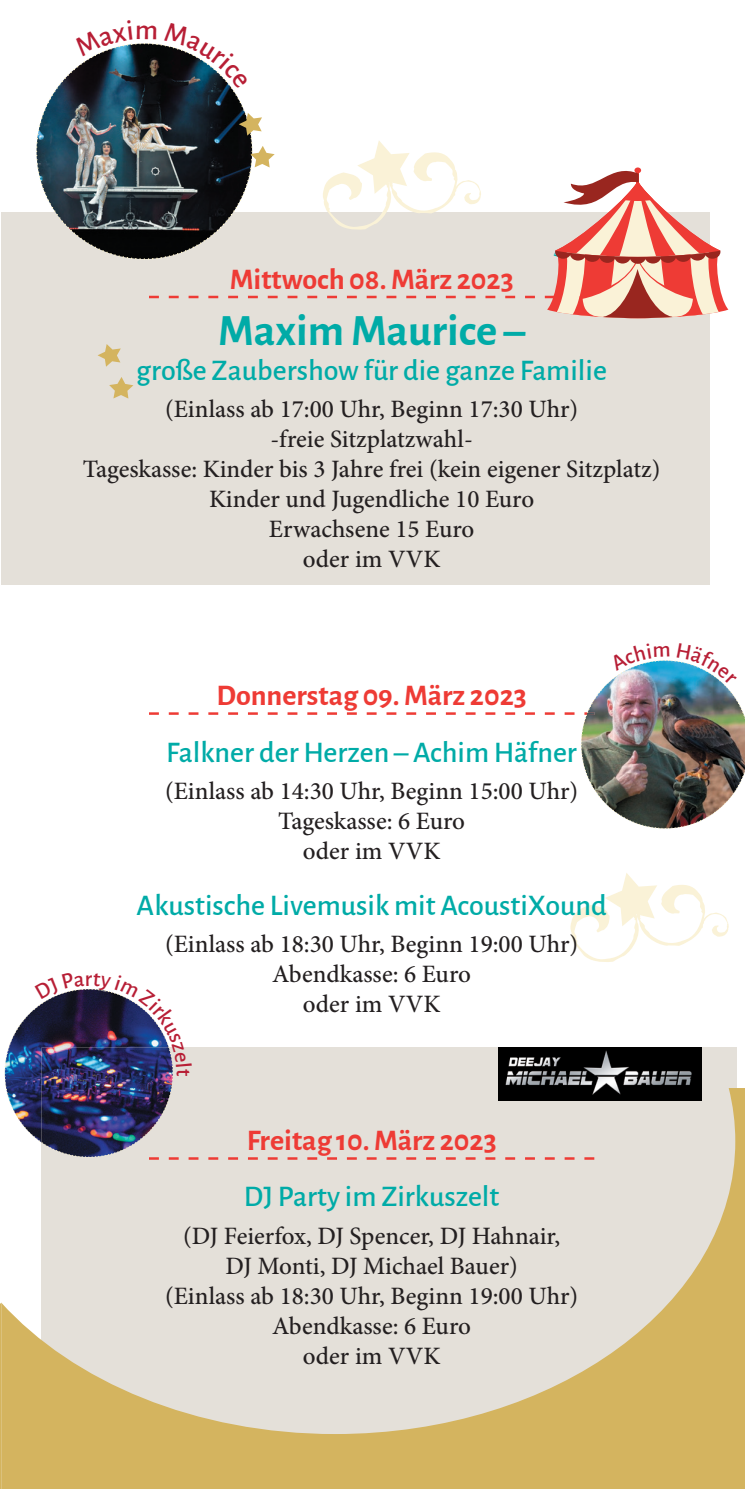
<style>
.page{position:relative;width:745px;height:1489px;background:#fff}
.page>*{position:absolute;margin:0;border:0;box-sizing:border-box;transform-origin:0 0}
.t1{font:700 45px "Alegreya Sans";color:#00aba7}
.t2{font:500 30px "Alegreya Sans";color:#00aba7}
.t3{font:700 30px "Alegreya Sans";color:#ee3b35}
.t4{font:500 25px/30px "Minion Pro";color:#231f20;text-align:center}
</style>
<div class="page">
<div style="left:41px;top:1047px;width:695px;height:441px;background:#e4e0d9"></div>
<div style="left:1px;top:212px;width:708px;height:373px;background:#e4e0d9"></div>
<svg style="left:570px;top:873px;width:158px;height:89px"></svg>
<svg style="left:149px;top:296px;width:10px;height:2px"></svg>
<svg style="left:169px;top:296px;width:9px;height:2px"></svg>
<svg style="left:188px;top:296px;width:10px;height:2px"></svg>
<svg style="left:208px;top:296px;width:10px;height:2px"></svg>
<svg style="left:228px;top:296px;width:10px;height:2px"></svg>
<svg style="left:248px;top:296px;width:10px;height:2px"></svg>
<svg style="left:267px;top:296px;width:10px;height:2px"></svg>
<svg style="left:287px;top:296px;width:10px;height:2px"></svg>
<svg style="left:307px;top:296px;width:10px;height:2px"></svg>
<svg style="left:327px;top:296px;width:10px;height:2px"></svg>
<svg style="left:347px;top:296px;width:9px;height:2px"></svg>
<svg style="left:366px;top:296px;width:10px;height:2px"></svg>
<svg style="left:386px;top:296px;width:10px;height:2px"></svg>
<svg style="left:406px;top:296px;width:10px;height:2px"></svg>
<svg style="left:426px;top:296px;width:9px;height:2px"></svg>
<svg style="left:445px;top:296px;width:10px;height:2px"></svg>
<svg style="left:465px;top:296px;width:10px;height:2px"></svg>
<svg style="left:485px;top:296px;width:10px;height:2px"></svg>
<svg style="left:505px;top:296px;width:10px;height:2px"></svg>
<svg style="left:525px;top:296px;width:9px;height:2px"></svg>
<svg style="left:149px;top:712px;width:10px;height:2px"></svg>
<svg style="left:169px;top:712px;width:9px;height:2px"></svg>
<svg style="left:188px;top:712px;width:10px;height:2px"></svg>
<svg style="left:208px;top:712px;width:10px;height:2px"></svg>
<svg style="left:228px;top:712px;width:10px;height:2px"></svg>
<svg style="left:248px;top:712px;width:10px;height:2px"></svg>
<svg style="left:267px;top:712px;width:10px;height:2px"></svg>
<svg style="left:287px;top:712px;width:10px;height:2px"></svg>
<svg style="left:307px;top:712px;width:10px;height:2px"></svg>
<svg style="left:327px;top:712px;width:10px;height:2px"></svg>
<svg style="left:347px;top:712px;width:9px;height:2px"></svg>
<svg style="left:366px;top:712px;width:10px;height:2px"></svg>
<svg style="left:386px;top:712px;width:10px;height:2px"></svg>
<svg style="left:406px;top:712px;width:10px;height:2px"></svg>
<svg style="left:426px;top:712px;width:9px;height:2px"></svg>
<svg style="left:445px;top:712px;width:10px;height:2px"></svg>
<svg style="left:465px;top:712px;width:10px;height:2px"></svg>
<svg style="left:485px;top:712px;width:10px;height:2px"></svg>
<svg style="left:505px;top:712px;width:10px;height:2px"></svg>
<svg style="left:525px;top:712px;width:9px;height:2px"></svg>
<svg style="left:544px;top:712px;width:10px;height:2px"></svg>
<svg style="left:564px;top:712px;width:10px;height:2px"></svg>
<svg style="left:198px;top:1087px;width:546px;height:401px"></svg>
<svg style="left:544px;top:167px;width:184px;height:151px"></svg>
<svg style="left:323px;top:141px;width:158px;height:89px"></svg>
<svg style="left:109px;top:377px;width:24px;height:21px"></svg>
<svg style="left:97px;top:344px;width:24px;height:23px"></svg>
<img style="left:497px;top:1047px;width:203px;height:53px">
<img style="left:36px;top:43px;width:238px;height:217px">
<img style="left:581px;top:660px;width:163px;height:169px">
<svg style="left:0;top:988px;width:198px;height:500px"></svg>
<p class="t3" style="left:229px;top:257px;width:285px">Mittwoch 08. März 2023</p>
<h1 class="t1" style="left:218px;top:297px;width:308px">Maxim Maurice –</h1>
<p class="t2" style="left:136px;top:349px;width:472px">große Zaubershow für die ganze Familie</p>
<p class="t4" style="left:83px;top:394px;width:578px">(Einlass ab 17:00 Uhr, Beginn 17:30 Uhr)<br>-freie Sitzplatzwahl-<br>Tageskasse: Kinder bis 3 Jahre frei (kein eigener Sitzplatz)<br>Kinder und Jugendliche 10 Euro<br>Erwachsene 15 Euro<br>oder im VVK</p>
<p class="t3" style="left:216px;top:673px;width:311px">Donnerstag 09. März 2023</p>
<p class="t2" style="left:166px;top:730px;width:412px">Falkner der Herzen – Achim Häfner</p>
<p class="t4" style="left:165px;top:775px;width:414px">(Einlass ab 14:30 Uhr, Beginn 15:00 Uhr)<br>Tageskasse: 6 Euro<br>oder im VVK</p>
<p class="t2" style="left:136px;top:883px;width:471px">Akustische Livemusik mit AcoustiXound</p>
<p class="t4" style="left:165px;top:929px;width:414px">(Einlass ab 18:30 Uhr, Beginn 19:00 Uhr)<br>Abendkasse: 6 Euro<br>oder im VVK</p>
<p class="t3" style="left:246px;top:1118px;width:251px">Freitag 10. März 2023</p>
<p class="t2" style="left:244px;top:1175px;width:257px">DJ Party im Zirkuszelt</p>
<p class="t4" style="left:165px;top:1220px;width:414px">(DJ Feierfox, DJ Spencer, DJ Hahnair,<br>DJ Monti, DJ Michael Bauer)<br>(Einlass ab 18:30 Uhr, Beginn 19:00 Uhr)<br>Abendkasse: 6 Euro<br>oder im VVK</p>
</div>
